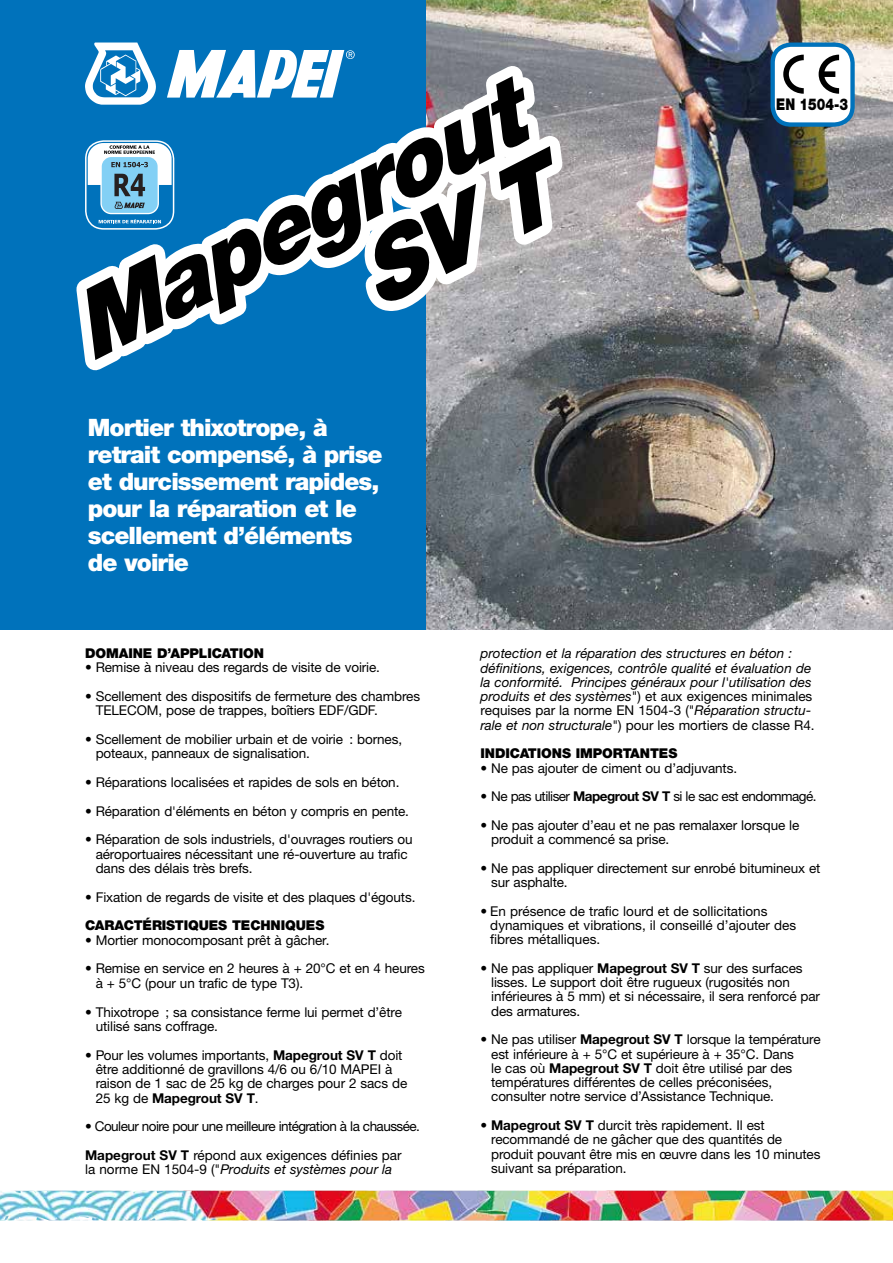
<style>
.page{position:relative;width:893px;height:1263px;background:#fff}
.page>*{position:absolute;margin:0;border:0;box-sizing:border-box;transform-origin:0 0}
.t1{font:italic 900 94.05px/82.8px "Helvetica Neue LTW1 G";color:#000;text-align:right}
.t2{font:900 24px/27px "Helvetica Neue LTW1 G";letter-spacing:-.04em;color:#fff}
.t3{font:900 16.2px "Helvetica Neue LTW1 G";color:#000;scale:.8 1}
.t4{font:13.5px/14.2px "Helvetica Neue LTW1 G";letter-spacing:-.01em;color:#000}
.t5{font:italic 13.5px/14.2px "Helvetica Neue LTW1 G";color:#000}
.t6{font:13.5px/28.7px "Helvetica Neue LTW1 G";letter-spacing:-.04em;color:#000}
.t7{font:900 13.5px "Helvetica Neue LTW1 G";letter-spacing:-.01em;color:#000}
.s1{font-weight:700}
.s2{font-style:normal}
</style>
<div class="page">
<img style="left:425px;top:0;width:468px;height:629px">
<div style="left:0;top:0;width:425px;height:629px;background:#0072bb"></div>
<img style="left:0;top:1191px;width:893px;height:29px">
<div style="left:773px;top:45px;width:79px;height:80px;background:#fff;border-radius:18px"></div>
<div style="left:770px;top:43px;width:85px;height:84px;border:4px solid #0072bb;border-radius:18px"></div>
<svg style="left:783px;top:55px;width:21px;height:39px"></svg>
<svg style="left:819px;top:55px;width:20px;height:39px"></svg>
<svg style="left:76px;top:43px;width:498px;height:345px"></svg>
<h1 class="t1" style="left:57px;top:296px;width:495px;rotate:-27deg">Mapegrout<br>SV T</h1>
<h2 class="t2" style="left:88px;top:414px;width:296px">Mortier thixotrope, à retrait compensé, à prise et durcissement rapides, pour la réparation et le scellement d’éléments de voirie</h2>
<p class="t3" style="left:776px;top:94px;width:91px">EN 1504-3</p>
<p class="t7" style="left:85px;top:645px;width:181px">DOMAINE D’APPLICATION</p>
<p class="t4" style="left:85px;top:660px;width:297px">• Remise à niveau des regards de visite de voirie.</p>
<p class="t4" style="left:96px;top:689px;width:326px;text-indent:-11px">• Scellement des dispositifs de fermeture des chambres<br>TELECOM, pose de trappes, boîtiers EDF/GDF.</p>
<p class="t4" style="left:96px;top:732px;width:308px;text-indent:-11px">• Scellement de mobilier urbain et de voirie : bornes, poteaux, panneaux de signalisation.</p>
<p class="t4" style="left:85px;top:775px;width:316px">• Réparations localisées et rapides de sols en béton.</p>
<p class="t4" style="left:85px;top:804px;width:325px">• Réparation d'éléments en béton y compris en pente.</p>
<p class="t4" style="left:96px;top:832px;width:318px;text-indent:-11px">• Réparation de sols industriels, d'ouvrages routiers ou aéroportuaires nécessitant une ré-ouverture au trafic dans des délais très brefs.</p>
<p class="t4" style="left:85px;top:890px;width:332px">• Fixation de regards de visite et des plaques d'égouts.</p>
<p class="t7" style="left:85px;top:917px;width:241px">CARACTÉRISTIQUES TECHNIQUES</p>
<p class="t4" style="left:85px;top:933px;width:246px">• Mortier monocomposant prêt à gâcher.</p>
<p class="t4" style="left:96px;top:961px;width:331px;text-indent:-11px">• Remise en service en 2 heures à + 20°C et en 4 heures à + 5°C (pour un trafic de type T3).</p>
<p class="t4" style="left:96px;top:1004px;width:308px;text-indent:-11px">• Thixotrope ; sa consistance ferme lui permet d’être utilisé sans coffrage.</p>
<p class="t4" style="left:96px;top:1047px;width:313px;text-indent:-11px">• Pour les volumes importants, <span class="s1">Mapegrout SV T</span> doit être additionné de gravillons 4/6 ou 6/10 MAPEI à raison de 1 sac de 25 kg de charges pour 2 sacs de 25 kg de <span class="s1">Mapegrout SV T</span>.</p>
<p class="t6" style="left:85px;top:1112px;width:336px">• Couleur noire pour une meilleure intégration à la chaussée.<br><span class="s1">Mapegrout SV T</span> répond aux exigences définies par</p>
<p class="t5" style="left:85px;top:1162px;width:309px"><span class="s2">la norme EN 1504-9 ("</span>Produits et systèmes pour la</p>
<p class="t5" style="left:480px;top:646px;width:336px">protection et la réparation des structures en béton : définitions, exigences, contrôle qualité et évaluation de la conformité. Principes généraux pour l'utilisation des produits et des systèmes<span class="s2">") et aux exigences minimales requises par la norme EN 1504-3 ("</span>Réparation structu&shy;rale et non structurale<span class="s2">") pour les mortiers de classe R4.</span></p>
<p class="t7" style="left:480px;top:745px;width:198px">INDICATIONS IMPORTANTES</p>
<p class="t4" style="left:480px;top:760px;width:258px">• Ne pas ajouter de ciment ou d’adjuvants.</p>
<p class="t6" style="left:480px;top:782px;width:337px">• Ne pas utiliser <span class="s1">Mapegrout SV T</span> si le sac est endommagé.</p>
<p class="t4" style="left:491px;top:818px;width:310px;text-indent:-11px">• Ne pas ajouter d’eau et ne pas remalaxer lorsque le produit a commencé sa prise.</p>
<p class="t4" style="left:491px;top:861px;width:331px;text-indent:-11px">• Ne pas appliquer directement sur enrobé bitumineux et sur asphalte.</p>
<p class="t4" style="left:490px;top:903px;width:307px;text-indent:-10px">• En présence de trafic lourd et de sollicitations dynamiques et vibrations, il conseillé d’ajouter des fibres métalliques.</p>
<p class="t4" style="left:491px;top:961px;width:330px;text-indent:-11px">• Ne pas appliquer <span class="s1">Mapegrout SV T</span> sur des surfaces lisses. Le support doit être rugueux (rugosités non inférieures à 5 mm) et si nécessaire, il sera renforcé par des armatures.</p>
<p class="t4" style="left:491px;top:1032px;width:331px;text-indent:-11px">• Ne pas utiliser <span class="s1">Mapegrout SV T</span> lorsque la température est inférieure à + 5°C et supérieure à + 35°C. Dans<br>le cas où <span class="s1">Mapegrout SV T</span> doit être utilisé par des températures différentes de celles préconisées, consulter notre service d’Assistance Technique.</p>
<p class="t4" style="left:491px;top:1118px;width:331px;text-indent:-11px">• <span class="s1">Mapegrout SV T</span> durcit très rapidement. Il est recommandé de ne gâcher que des quantités de produit pouvant être mis en œuvre dans les 10 minutes suivant sa préparation.</p>
</div>
